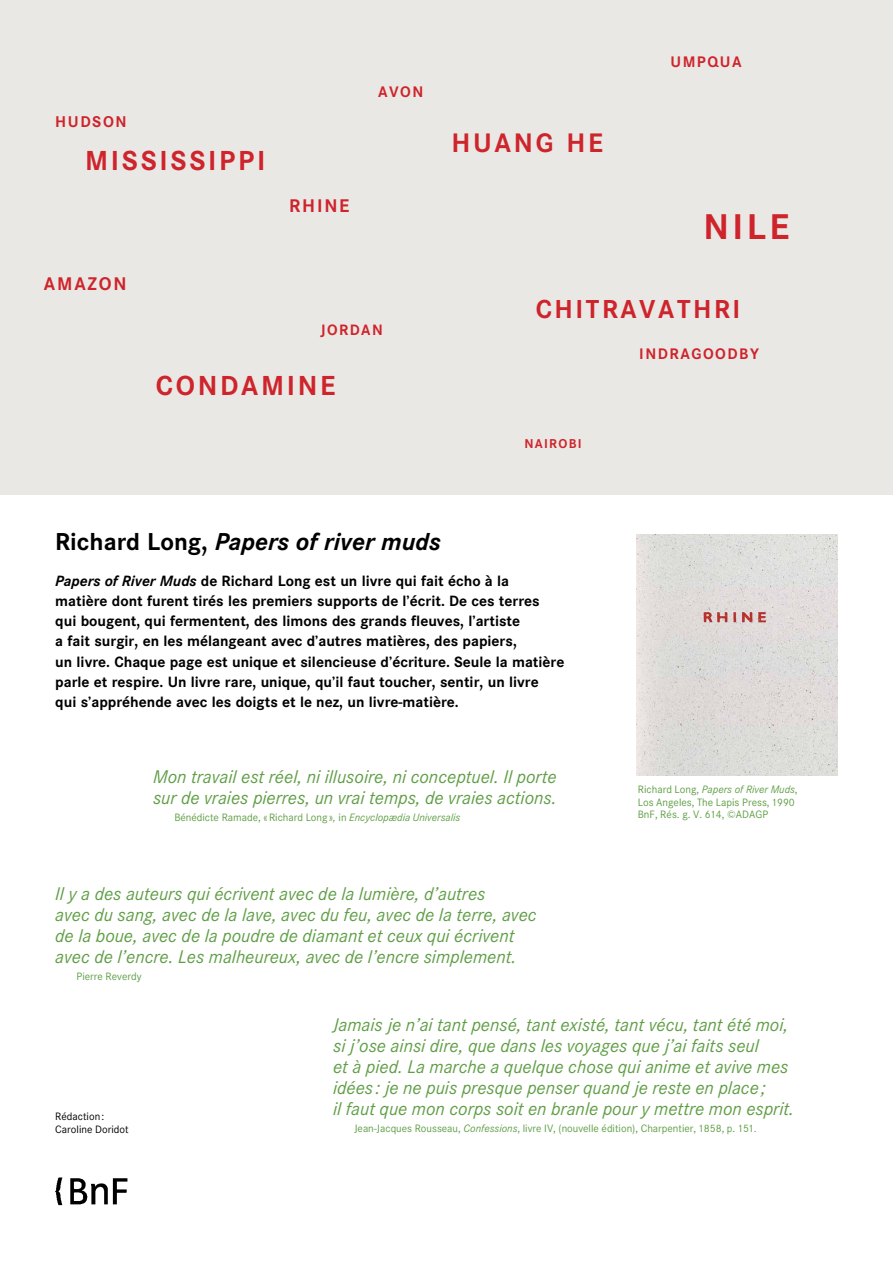
<style>
.page{position:relative;width:893px;height:1263px;background:#fff}
.page>*{position:absolute;margin:0;border:0;box-sizing:border-box;transform-origin:0 0}
.t1{font:700 35.1px "Corporate SBQ3";color:#ce242b}
.t2{font:700 27px "Corporate SBQ3";color:#ce242b}
.t3{font:700 26.25px "Corporate SBQ3";color:#ce242b}
.t4{font:700 25.5px "Corporate SBQ3";letter-spacing:.205em;color:#ce242b}
.t5{font:italic 700 24px "Corporate SBQ3";color:#000}
.t6{font:italic 18px/21px "Corporate SBQ3";color:#5f9e45}
.t7{font:700 18px "Corporate SBQ3";color:#ce242b}
.t8{font:700 15.3px "Corporate SBQ3";color:#ce242b}
.t9{font:700 15px "Corporate SBQ3";letter-spacing:.205em;color:#ce242b}
.t10{font:700 14.7px/20.2px "Corporate SBQ3";color:#000}
.t11{font:700 14.7px "Corporate SBQ3";color:#ce242b}
.t12{font:700 12.6px "Corporate SBQ3";color:#ce242b}
.t13{font:10.5px/12.8px "Corporate SBQ3";color:#5f9e45}
.t14{font:10.5px/12.8px "Corporate SBQ3";color:#000}
.s1{font-style:normal}
.s2{font-style:italic}
</style>
<div class="page">
<div style="left:0;top:0;width:893px;height:494px;background:#eae8e5"></div>
<img style="left:55px;top:1177px;width:73px;height:29px">
<img style="left:637px;top:534px;width:201px;height:241px">
<p class="t8" style="left:55px;top:112px;width:13px">Huds</p>
<p class="t8" style="left:103px;top:112px;width:23px">on</p>
<h2 class="t2" style="left:85px;top:144px;width:182px">M ississippi</h2>
<p class="t7" style="left:44px;top:273px;width:81px">Amazon</p>
<p class="t7" style="left:289px;top:194px;width:62px">Rhine</p>
<p class="t9" style="left:378px;top:82px;width:44px">Avon</p>
<p class="t11" style="left:320px;top:321px;width:62px">Jordan</p>
<h2 class="t2" style="left:156px;top:369px;width:181px">Condamin e</h2>
<h3 class="t3" style="left:452px;top:127px;width:153px">Huang He</h3>
<p class="t9" style="left:670px;top:52px;width:71px">Umpqua</p>
<h1 class="t1" style="left:703px;top:206px;width:88px">Nile</h1>
<h3 class="t4" style="left:536px;top:293px;width:206px">Chitravathri</h3>
<p class="t12" style="left:524px;top:436px;width:59px">Nairobi</p>
<p class="t9" style="left:639px;top:344px;width:11px">Indr</p>
<p class="t9" style="left:680px;top:344px;width:80px">agoodby</p>
<h3 class="t5" style="left:55px;top:527px;width:387px"><span class="s1">Richard Long,</span> Papers of river muds</h3>
<p class="t10" style="left:55px;top:570px;width:511px"><span class="s2">Papers of River Muds</span> de Richard Long est un livre qui fait écho à la matière dont furent tirés les premiers supports de l’écrit. De ces terres qui bougent, qui fermentent, des limons des grands fleuves, l’artiste<br>a fait surgir, en les mélangeant avec d’autres matières, des papiers,<br>un livre. Chaque page est unique et silencieuse d’écriture. Seule la matière parle et respire. Un livre rare, unique, qu’il faut toucher, sentir, un livre<br>qui s’appréhende avec les doigts et le nez, un livre-matière.</p>
<p class="t6" style="left:153px;top:766px;width:405px">Mon travail est réel, ni illusoire, ni conceptuel. Il porte sur de vraies pierres, un vrai temps, de vraies actions.</p>
<p class="t13" style="left:174px;top:811px;width:288px">Bénédicte Ramade, « Richard Long »<span class="s2">,</span> in <span class="s2">Encyclopædia Universalis</span></p>
<p class="t6" style="left:55px;top:883px;width:483px">Il y a des auteurs qui écrivent avec de la lumière, d’autres<br>avec du sang, avec de la lave, avec du feu, avec de la terre, avec de la boue, avec de la poudre de diamant et ceux qui écrivent avec de l’encre. Les malheureux, avec de l’encre simplement.</p>
<p class="t13" style="left:77px;top:969px;width:67px">Pierre Reverdy</p>
<p class="t13" style="left:638px;top:783px;width:161px">Richard Long, <span class="s2">Papers of River Muds</span>,<br>Los Angeles, The Lapis Press, 1990<br>BnF, Rés. g. V. 614, ©ADAGP</p>
<p class="t14" style="left:55px;top:1110px;width:75px">Rédaction :<br>Caroline Doridot</p>
<p class="t6" style="left:333px;top:1014px;width:462px">Jamais je n’ai tant pensé, tant existé, tant vécu, tant été moi, si j’ose ainsi dire, que dans les voyages que j’ai faits seul<br>et à pied. La marche a quelque chose qui anime et avive mes idées : je ne puis presque penser quand je reste en place;<br>il faut que mon corps soit en branle pour y mettre mon esprit.</p>
<p class="t13" style="left:354px;top:1122px;width:404px">Jean-Jacques Rousseau, <span class="s2">Confessions</span>, livre IV, (nouvelle édition), Charpentier, 1858, p. 151.</p>
</div>
